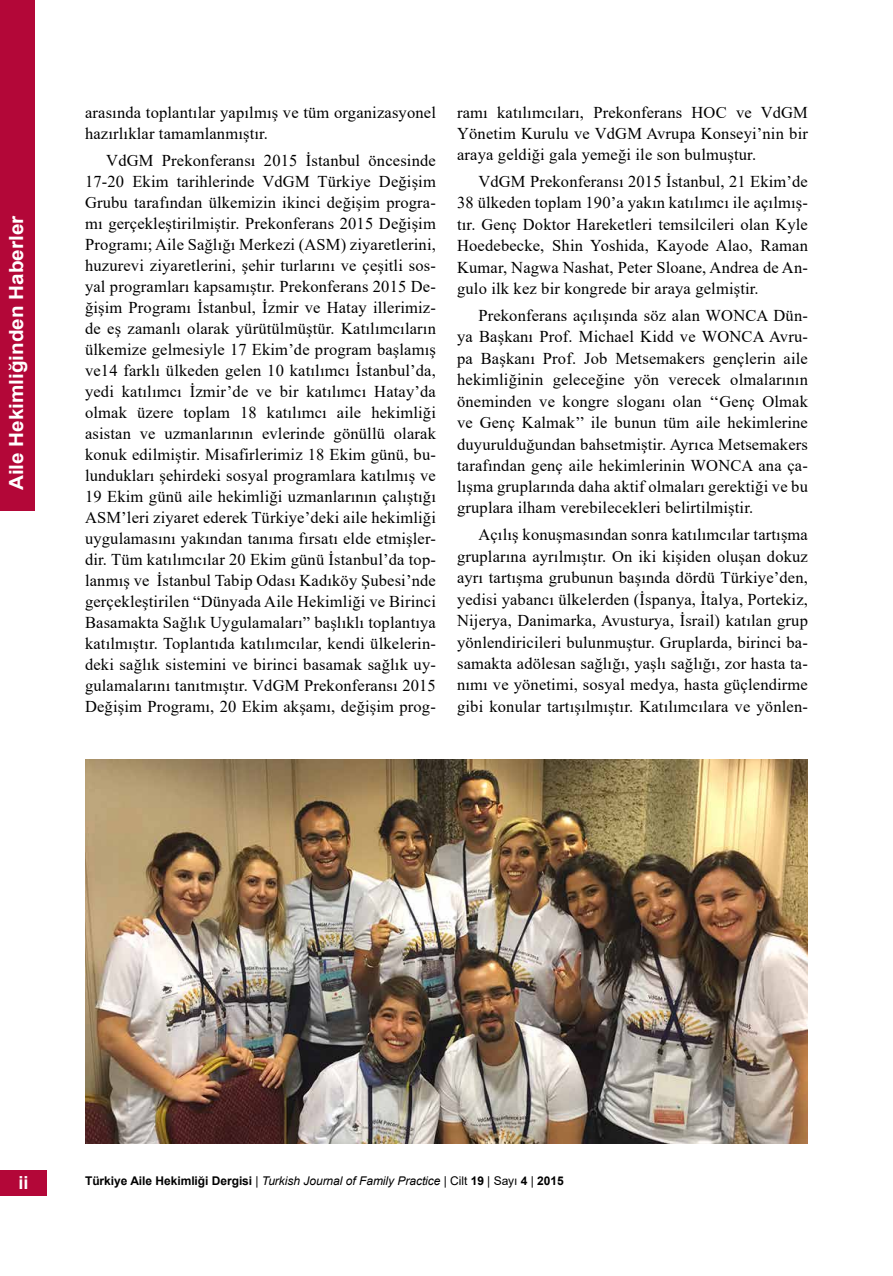
<style>
.page{position:relative;width:893px;height:1276px;background:#fff}
.page>*{position:absolute;margin:0;border:0;box-sizing:border-box;transform-origin:0 0}
.t1{font:700 19.5px "Arial";color:#fff;scale:1.06 1}
.t2{font:700 18px "Arial";color:#fff}
.t3{font:16.5px/21px "Times New Roman";letter-spacing:.01em;color:#000;text-align:justify}
.t4{font:700 12px "Arial";letter-spacing:-.005em;color:#000}
.s1{font-weight:400}
.s2{font-weight:400;font-style:italic}
</style>
<div class="page">
<div style="left:0;top:1170px;width:47px;height:25px;background:#b30738"></div>
<div style="left:0;top:0;width:34px;height:510px;background:#b30738"></div>
<img style="left:85px;top:759px;width:723px;height:384px">
<p class="t1" style="left:3px;top:490px;width:261px;rotate:-90deg">Aile Hekimliğinden Haberler</p>
<p class="t3" style="left:85px;top:101px;width:352px">arasında toplantılar yapılmış ve tüm organizasyonel hazırlıklar tamamlanmıştır.</p>
<p class="t3" style="left:85px;top:149px;width:352px;text-indent:21px">VdGM Prekonferansı 2015 İstanbul öncesinde 17-20 Ekim tarihlerinde VdGM Türkiye Değişim Grubu tarafından ülkemizin ikinci değişim progra&shy;mı gerçekleştirilmiştir. Prekonferans 2015 Değişim Programı; Aile Sağlığı Merkezi (ASM) ziyaretlerini, huzurevi ziyaretlerini, şehir turlarını ve çeşitli sos&shy;yal programları kapsamıştır. Prekonferans 2015 De&shy;ğişim Programı İstanbul, İzmir ve Hatay illerimiz&shy;de eş zamanlı olarak yürütülmüştür. Katılımcıların ülkemize gelmesiyle 17 Ekim’de program başlamış ve14 farklı ülkeden gelen 10 katılımcı İstanbul’da, yedi katılımcı İzmir’de ve bir katılımcı Hatay’da olmak üzere toplam 18 katılımcı aile hekimliği asistan ve uzmanlarının evlerinde gönüllü olarak konuk edilmiştir. Misafirlerimiz 18 Ekim günü, bu&shy;lundukları şehirdeki sosyal programlara katılmış ve 19 Ekim günü aile hekimliği uzmanlarının çalıştığı ASM’leri ziyaret ederek Türkiye’deki aile hekimliği uygulamasını yakından tanıma fırsatı elde etmişler&shy;dir. Tüm katılımcılar 20 Ekim günü İstanbul’da top&shy;lanmış ve İstanbul Tabip Odası Kadıköy Şubesi’nde gerçekleştirilen “Dünyada Aile Hekimliği ve Birinci Basamakta Sağlık Uygulamaları” başlıklı toplantıya katılmıştır. Toplantıda katılımcılar, kendi ülkelerin&shy;deki sağlık sistemini ve birinci basamak sağlık uy&shy;gulamalarını tanıtmıştır. VdGM Prekonferansı 2015<br>Değişim Programı, 20 Ekim akşamı, değişim prog-</p>
<p class="t3" style="left:457px;top:101px;width:352px">ramı katılımcıları, Prekonferans HOC ve VdGM Yönetim Kurulu ve VdGM Avrupa Konseyi’nin bir araya geldiği gala yemeği ile son bulmuştur.</p>
<p class="t3" style="left:457px;top:170px;width:352px;text-indent:21px">VdGM Prekonferansı 2015 İstanbul, 21 Ekim’de 38 ülkeden toplam 190’a yakın katılımcı ile açılmış&shy;tır. Genç Doktor Hareketleri temsilcileri olan Kyle Hoedebecke, Shin Yoshida, Kayode Alao, Raman Kumar, Nagwa Nashat, Peter Sloane, Andrea de An&shy;gulo ilk kez bir kongrede bir araya gelmiştir.</p>
<p class="t3" style="left:457px;top:304px;width:352px;line-height:21.5px;text-indent:21px">Prekonferans açılışında söz alan WONCA Dün&shy;ya Başkanı Prof. Michael Kidd ve WONCA Avru&shy;pa Başkanı Prof. Job Metsemakers gençlerin aile hekimliğinin geleceğine yön verecek olmalarının öneminden ve kongre sloganı olan ‘‘Genç Olmak ve Genç Kalmak’’ ile bunun tüm aile hekimlerine duyurulduğundan bahsetmiştir. Ayrıca Metsemakers tarafından genç aile hekimlerinin WONCA ana ça&shy;lışma gruplarında daha aktif olmaları gerektiği ve bu gruplara ilham verebilecekleri belirtilmiştir.</p>
<p class="t3" style="left:457px;top:523px;width:352px;line-height:21.5px;text-indent:21px">Açılış konuşmasından sonra katılımcılar tartışma gruplarına ayrılmıştır. On iki kişiden oluşan dokuz ayrı tartışma grubunun başında dördü Türkiye’den, yedisi yabancı ülkelerden (İspanya, İtalya, Portekiz, Nijerya, Danimarka, Avusturya, İsrail) katılan grup yönlendiricileri bulunmuştur. Gruplarda, birinci ba&shy;samakta adölesan sağlığı, yaşlı sağlığı, zor hasta ta&shy;nımı ve yönetimi, sosyal medya, hasta güçlendirme gibi konular tartışılmıştır. Katılımcılara ve yönlen-</p>
<p class="t2" style="left:18px;top:1169px;width:12px">ii</p>
<p class="t4" style="left:85px;top:1172px;width:480px">Türkiye Aile Hekimliği Dergisi <span class="s1">|</span> <span class="s2">Turkish Journal of Family Practice</span> <span class="s1">| Cilt</span> 19 <span class="s1">| Sayı</span> 4 <span class="s1">|</span> 2015</p>
</div>
